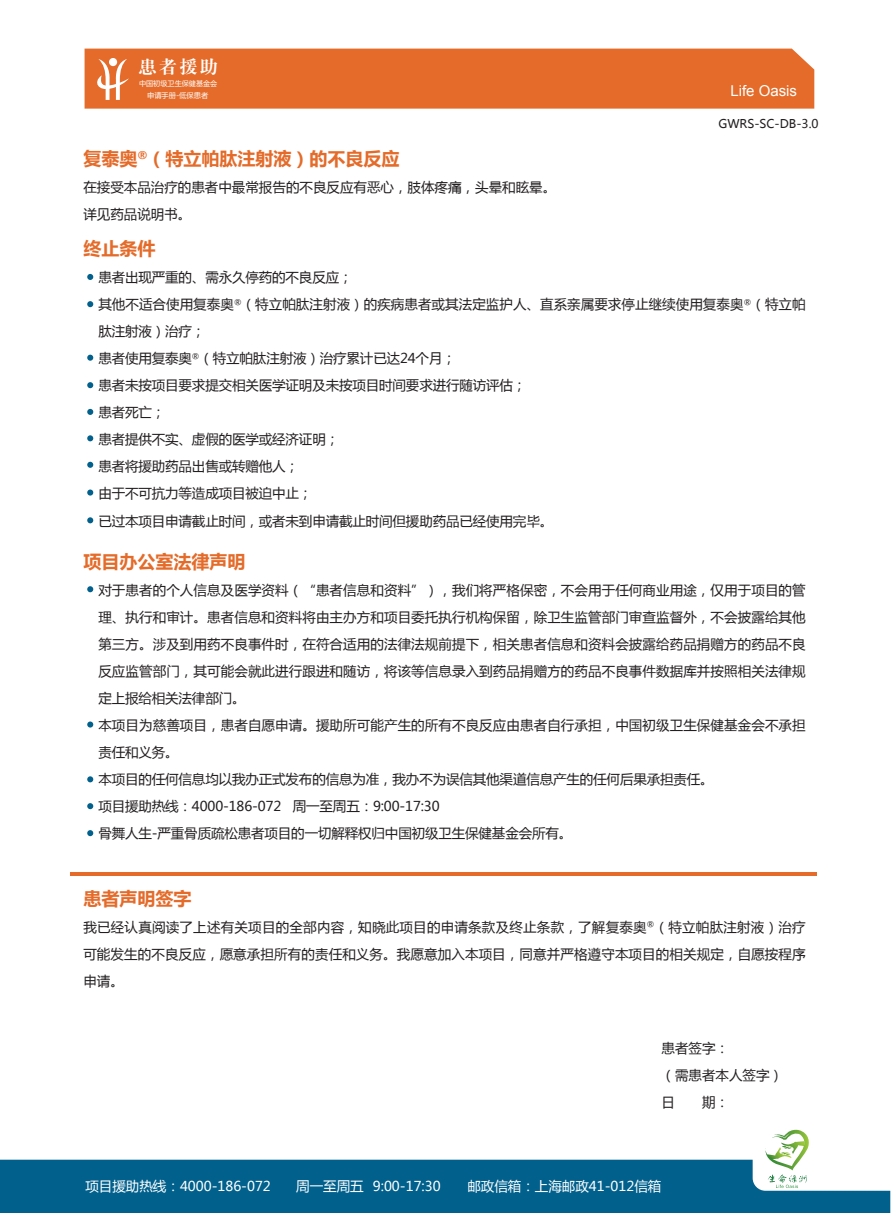
<style>
.page{position:relative;width:894px;height:1213px;background:#fff}
.page>*{position:absolute;margin:0;border:0;box-sizing:border-box;transform-origin:0 0}
.t1{font:18.15px "H Ya 4 gj";color:#fff}
.t2{font:700 18px "Microsoft Ya Hei";color:#e46b29}
.t3{font:15px "Arial";color:#fff}
.t4{font:13.5px/27px "Microsoft Ya Hei";letter-spacing:.005em;color:#231f20}
.t5{font:13.5px "Microsoft Ya Hei";color:#fff}
.t6{font:12px "Microsoft Ya Hei";color:#231f20}
.t7{font:7.2px "Microsoft Ya Hei";color:#fff}
.t8{font:7.05px "Microsoft Ya Hei";color:#fff}
</style>
<div class="page">
<div style="left:84px;top:49px;width:730px;height:60px;background:#e46b29"></div>
<svg style="left:92px;top:59px;width:37px;height:41px"></svg>
<svg style="left:0;top:1159px;width:890px;height:53px;background:#146c94"></svg>
<svg style="left:765px;top:1129px;width:47px;height:58px"></svg>
<svg style="left:87px;top:274px;width:6px;height:6px"></svg>
<svg style="left:87px;top:301px;width:6px;height:6px"></svg>
<svg style="left:87px;top:354px;width:6px;height:6px"></svg>
<svg style="left:87px;top:382px;width:6px;height:6px"></svg>
<svg style="left:87px;top:409px;width:6px;height:6px"></svg>
<svg style="left:87px;top:435px;width:6px;height:6px"></svg>
<div style="left:87px;top:461px;width:6px;height:7px;background:#01608c;border-radius:50%"></div>
<svg style="left:87px;top:489px;width:6px;height:6px"></svg>
<svg style="left:87px;top:517px;width:6px;height:6px"></svg>
<svg style="left:87px;top:586px;width:6px;height:6px"></svg>
<svg style="left:87px;top:721px;width:6px;height:6px"></svg>
<svg style="left:87px;top:776px;width:6px;height:6px"></svg>
<svg style="left:87px;top:803px;width:6px;height:6px"></svg>
<svg style="left:87px;top:830px;width:6px;height:6px"></svg>
<hr style="left:70px;top:872px;width:746px;height:3px;background:#e46b29">
<h1 class="t1" style="left:138px;top:58px;width:81px">患者援助</h1>
<p class="t8" style="left:139px;top:78px;width:80px">中国初级卫生保健基金会</p>
<p class="t7" style="left:147px;top:91px;width:63px">申请手册-低保患者</p>
<p class="t3" style="left:730px;top:81px;width:68px">Life Oasis</p>
<p class="t6" style="left:718px;top:115px;width:102px">GWRS-SC-DB-3.0</p>
<h2 class="t2" style="left:83px;top:146px;width:317px">复泰奥<sup>®</sup>（特立帕肽注射液）的不良反应</h2>
<p class="t4" style="left:83px;top:173px;width:474px">在接受本品治疗的患者中最常报告的不良反应有恶心，肢体疼痛，头晕和眩晕。详见药品说明书。</p>
<h2 class="t2" style="left:83px;top:236px;width:74px">终止条件</h2>
<p class="t4" style="left:98px;top:263px;width:708px">患者出现严重的、需永久停药的不良反应；<br>其他不适合使用复泰奥<sup>®</sup>（特立帕肽注射液）的疾病患者或其法定监护人、直系亲属要求停止继续使用复泰奥<sup>®</sup>（特立帕肽注射液）治疗；<br>患者使用复泰奥<sup>®</sup>（特立帕肽注射液）治疗累计已达24个月；<br>患者未按项目要求提交相关医学证明及未按项目时间要求进行随访评估；<br>患者死亡；<br>患者提供不实、虚假的医学或经济证明；<br>患者将援助药品出售或转赠他人；<br>由于不可抗力等造成项目被迫中止；<br>已过本项目申请截止时间，或者未到申请截止时间但援助药品已经使用完毕。</p>
<h2 class="t2" style="left:83px;top:548px;width:164px">项目办公室法律声明</h2>
<p class="t4" style="left:98px;top:575px;width:708px">对于患者的个人信息及医学资料（“患者信息和资料”），我们将严格保密，不会用于任何商业用途，仅用于项目的管理、执行和审计。患者信息和资料将由主办方和项目委托执行机构保留，除卫生监管部门审查监督外，不会披露给其他第三方。涉及到用药不良事件时，在符合适用的法律法规前提下，相关患者信息和资料会披露给药品捐赠方的药品不良反应监管部门，其可能会就此进行跟进和随访，将该等信息录入到药品捐赠方的药品不良事件数据库并按照相关法律规定上报给相关法律部门。<br>本项目为慈善项目，患者自愿申请。援助所可能产生的所有不良反应由患者自行承担，中国初级卫生保健基金会不承担责任和义务。<br>本项目的任何信息均以我办正式发布的信息为准，我办不为误信其他渠道信息产生的任何后果承担责任。<br>项目援助热线：4000-186-072 周一至周五：9:00-17:30<br>骨舞人生-严重骨质疏松患者项目的一切解释权归中国初级卫生保健基金会所有。</p>
<h2 class="t2" style="left:83px;top:885px;width:110px">患者声明签字</h2>
<p class="t4" style="left:83px;top:913px;width:723px;text-align:justify">我已经认真阅读了上述有关项目的全部内容，知晓此项目的申请条款及终止条款，了解复泰奥<sup>®</sup>（特立帕肽注射液）治疗可能发生的不良反应，愿意承担所有的责任和义务。我愿意加入本项目，同意并严格遵守本项目的相关规定，自愿按程序申请。</p>
<p class="t4" style="left:661px;top:1033px;width:123px">患者签字：<br>（需患者本人签字）日　　期：</p>
<p class="t5" style="left:85px;top:1176px;width:187px">项目援助热线：4000-186-072</p>
<p class="t5" style="left:296px;top:1176px;width:146px">周一至周五 9:00-17:30</p>
<p class="t5" style="left:467px;top:1176px;width:195px">邮政信箱：上海邮政41-012信箱</p>
</div>
